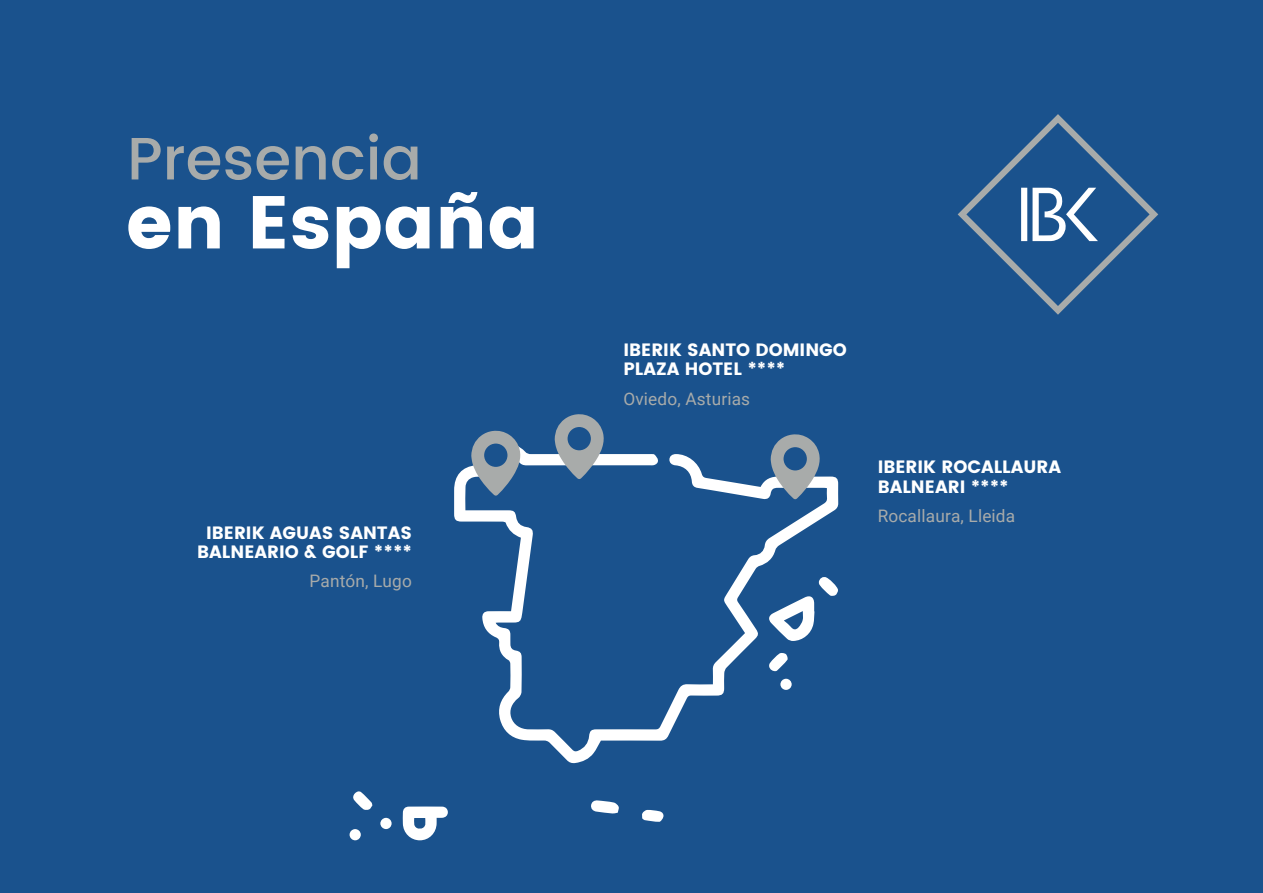
<style>
.page{position:relative;width:1263px;height:893px;background:#1a528d}
.page>*{position:absolute;margin:0;border:0;box-sizing:border-box;transform-origin:0 0}
.t1{font:74.4px "Poppins";color:#fff}
.t2{font:500 59.7px "Poppins";color:#a8abaa}
.t3{font:17.85px/19.5px "Poppins";color:#fff}
.t4{font:17.25px "Roboto";letter-spacing:.01em;color:#a8abaa}
</style>
<div class="page">
<svg style="left:958px;top:114px;width:200px;height:201px"></svg>
<div style="left:1021px;top:188px;width:6px;height:53px;background:#fff"></div>
<svg style="left:454px;top:439px;width:384px;height:324px"></svg>
<svg style="left:403px;top:806px;width:45px;height:34px"></svg>
<svg style="left:591px;top:800px;width:28px;height:14px"></svg>
<svg style="left:768px;top:577px;width:70px;height:64px"></svg>
<svg style="left:767px;top:652px;width:21px;height:19px"></svg>
<svg style="left:642px;top:810px;width:22px;height:12px"></svg>
<svg style="left:353px;top:791px;width:19px;height:19px"></svg>
<div style="left:780px;top:679px;width:12px;height:11px;background:#fff;border-radius:50%"></div>
<div style="left:380px;top:818px;width:12px;height:11px;background:#fff;border-radius:50%"></div>
<div style="left:350px;top:829px;width:11px;height:11px;background:#fff;border-radius:50%"></div>
<svg style="left:555px;top:414px;width:49px;height:65px"></svg>
<svg style="left:771px;top:434px;width:49px;height:66px"></svg>
<svg style="left:471px;top:430px;width:50px;height:66px"></svg>
<h2 class="t2" style="left:127px;top:115px;width:296px">Presencia</h2>
<h1 class="t1" style="left:126px;top:179px;width:415px">en España</h1>
<p class="t3" style="left:197px;top:523px;width:216px;text-align:center">IBERIK AGUAS SANTAS<br>BALNEARIO &amp; GOLF ****</p>
<p class="t4" style="left:309px;top:569px;width:104px">Pantón, Lugo</p>
<p class="t3" style="left:623px;top:340px;width:225px">IBERIK SANTO DOMINGO<br>PLAZA HOTEL ****</p>
<p class="t4" style="left:623px;top:386px;width:128px">Oviedo, Asturias</p>
<p class="t3" style="left:878px;top:457px;width:185px">IBERIK ROCALLAURA<br>BALNEARI ****</p>
<p class="t4" style="left:878px;top:504px;width:139px">Rocallaura, Lleida</p>
</div>
